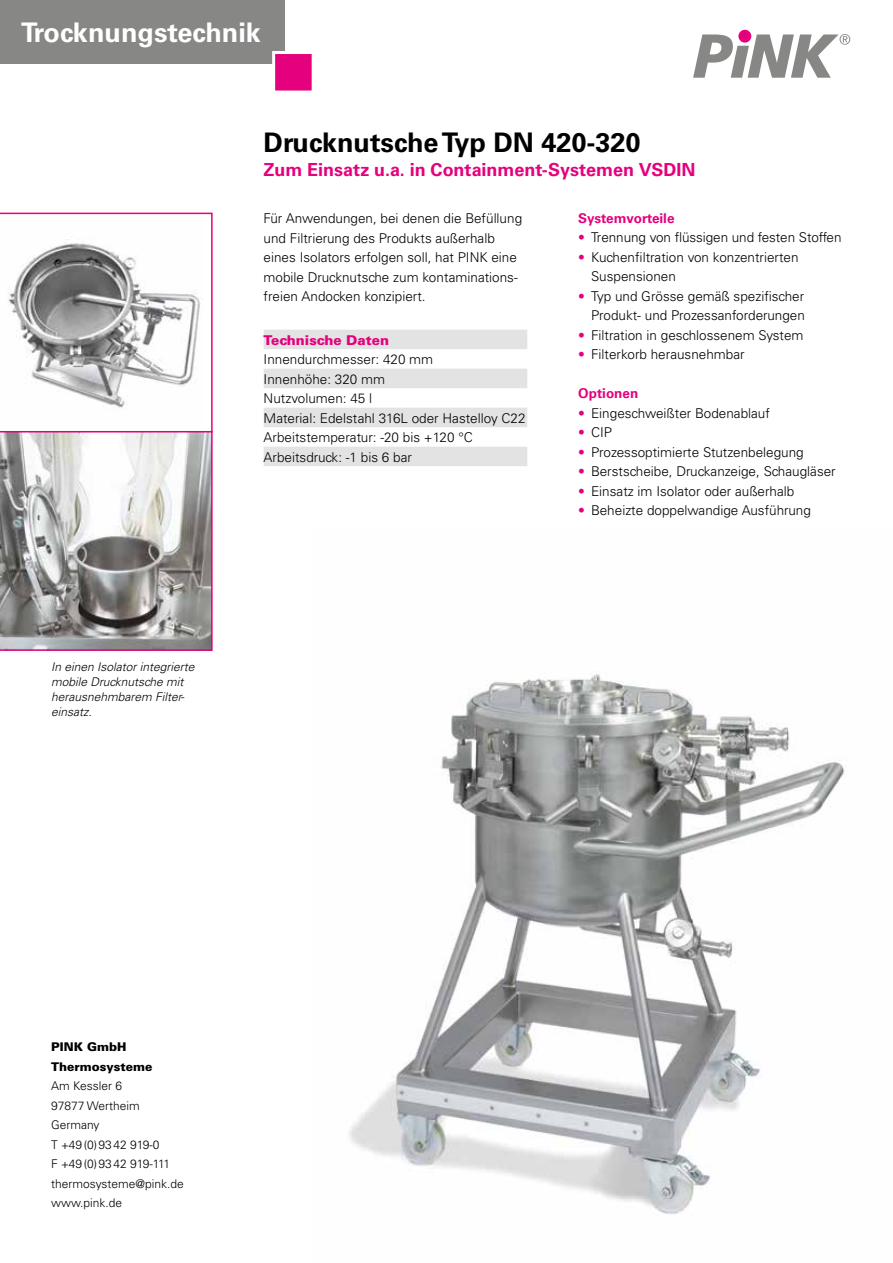
<style>
.page{position:relative;width:893px;height:1263px;background:#fff}
.page>*{position:absolute;margin:0;border:0;box-sizing:border-box;transform-origin:0 0}
.t1{font:700 27px "Univers";color:#000}
.t2{font:700 27px "Univers";color:#fff}
.t3{font:700 18px "Univers";color:#e5007d}
.t4{font:300 13.5px/19.5px "Univers";color:#000}
.t5{font:700 13.5px "Univers";color:#e5007d}
.t6{font:900 13.5px "Univers";color:#e5007d}
.t7{font:300 12px/19.5px "Univers";color:#000}
.t8{font:italic 300 12px/15px "Univers";color:#000}
.t9{font:900 12px/19.5px "Univers";color:#000}
.s1{color:#e5007d}
</style>
<div class="page">
<img style="left:349px;top:671px;width:496px;height:543px">
<div style="left:738px;top:30px;width:13px;height:13px;background:#e5007d;border-radius:50%"></div>
<svg style="left:693px;top:34px;width:157px;height:44px"></svg>
<svg style="left:0;top:213px;width:213px;height:218px"></svg>
<svg style="left:0;top:431px;width:213px;height:220px"></svg>
<div style="left:0;top:0;width:285px;height:64px;background:#878786"></div>
<div style="left:272px;top:51px;width:43px;height:43px;background:#e5007d;border:3px solid #fff"></div>
<svg style="left:264px;top:330px;width:263px;height:136px"></svg>
<h1 class="t2" style="left:21px;top:16px;width:241px">Trocknungstechnik</h1>
<h1 class="t1" style="left:264px;top:127px;width:378px">Drucknutsche Typ DN 420-320</h1>
<h2 class="t3" style="left:264px;top:159px;width:433px">Zum Einsatz u.a. in Containment-Systemen VSDIN</h2>
<p class="t8" style="left:51px;top:659px;width:145px">In einen Isolator integrierte mobile Drucknutsche mit herausnehmbarem Filter&shy;einsatz.</p>
<p class="t4" style="left:264px;top:209px;width:260px">Für Anwendungen, bei denen die Befüllung und Filtrierung des Produkts außerhalb eines Isolators erfolgen soll, hat PINK eine mobile Drucknutsche zum kontaminations&shy;freien Andocken konzipiert.</p>
<p class="t6" style="left:264px;top:331px;width:127px">Technische Daten</p>
<p class="t4" style="left:264px;top:350px;width:263px">Innendurchmesser: 420 mm<br>Innenhöhe: 320 mm<br>Nutzvolumen: 45 l<br>Material: Edelstahl 316L oder Hastelloy C22<br>Arbeitstemperatur: -20 bis +120 °C<br>Arbeitsdruck: -1 bis 6 bar</p>
<p class="t5" style="left:578px;top:210px;width:98px">Systemvorteile</p>
<p class="t4" style="left:578px;top:228px;width:265px"><span class="s1">•</span> Trennung von flüssigen und festen Stoffen</p>
<p class="t4" style="left:591px;top:247px;width:209px;text-indent:-13px"><span class="s1">•</span> Kuchenfiltration von konzentrierten<br>Suspensionen</p>
<p class="t4" style="left:578px;top:286px;width:228px;text-align:right"><span class="s1">•</span> Typ und Grösse gemäß spezifischer<br>Produkt- und Prozessanforderungen</p>
<p class="t4" style="left:578px;top:325px;width:227px"><span class="s1">•</span> Filtration in geschlossenem System</p>
<p class="t4" style="left:578px;top:345px;width:168px"><span class="s1">•</span> Filterkorb herausnehmbar</p>
<p class="t5" style="left:578px;top:386px;width:62px">Optionen</p>
<p class="t4" style="left:578px;top:403px;width:193px"><span class="s1">•</span> Eingeschweißter Bodenablauf</p>
<p class="t4" style="left:578px;top:423px;width:35px"><span class="s1">•</span> CIP</p>
<p class="t4" style="left:578px;top:442px;width:227px"><span class="s1">•</span> Prozessoptimierte Stutzenbelegung</p>
<p class="t4" style="left:578px;top:462px;width:259px"><span class="s1">•</span> Berstscheibe, Druckanzeige, Schaugläser</p>
<p class="t4" style="left:578px;top:481px;width:218px"><span class="s1">•</span> Einsatz im Isolator oder außerhalb</p>
<p class="t4" style="left:578px;top:501px;width:234px"><span class="s1">•</span> Beheizte doppelwandige Ausführung</p>
<p class="t9" style="left:51px;top:1037px;width:103px">PINK GmbH<br>Thermosysteme</p>
<p class="t7" style="left:51px;top:1076px;width:134px">Am Kessler 6<br>97877 Wertheim<br>Germany<br>T +49(0)9342 919-0<br>F +49(0)9342 919-111 thermosysteme@pink.de www.pink.de</p>
</div>
